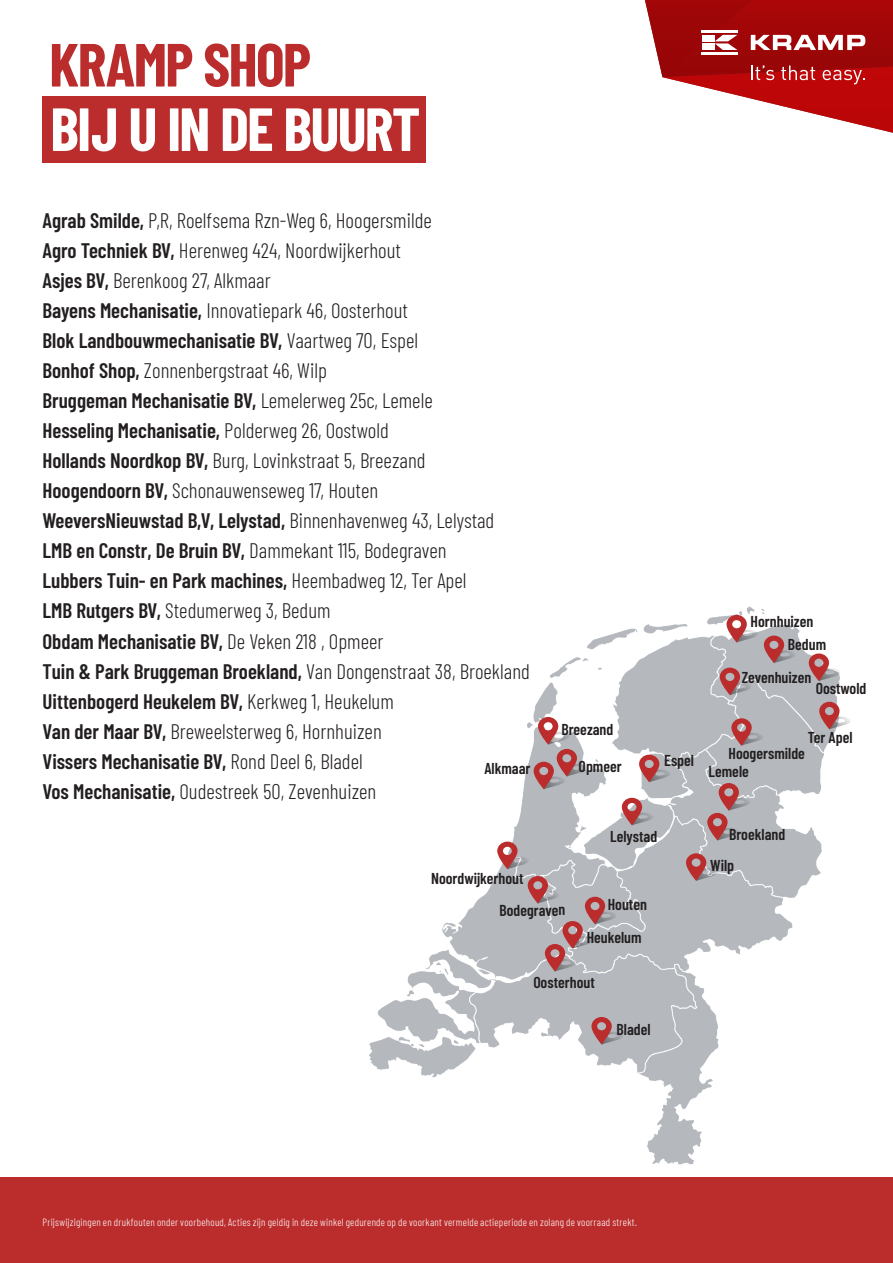
<style>
.page{position:relative;width:893px;height:1263px;background:#fff}
.page>*{position:absolute;margin:0;border:0;box-sizing:border-box;transform-origin:0 0}
.t1{font:700 60.75px "Barlow Condensed";letter-spacing:-.03em;color:#fff}
.t2{font:700 60.75px "Barlow Condensed";letter-spacing:-.03em;color:#bb2d2d}
.t3{font:300 21px/30px "Barlow Condensed";color:#231f20}
.t4{font:600 15.75px/33.2px "Barlow Condensed";color:#231f20}
.t5{font:300 10.5px "Barlow Condensed";letter-spacing:.025em;color:#fff}
.s1{font-weight:600}
</style>
<div class="page">
<div style="left:0;top:1178px;width:893px;height:85px;background:#bb2d2d"></div>
<img style="left:369px;top:606px;width:471px;height:559px">
<svg style="left:534px;top:717px;width:54px;height:72px"></svg>
<svg style="left:497px;top:841px;width:32px;height:28px"></svg>
<svg style="left:591px;top:1017px;width:32px;height:28px"></svg>
<svg style="left:686px;top:853px;width:32px;height:28px"></svg>
<svg style="left:622px;top:798px;width:31px;height:27px"></svg>
<svg style="left:726px;top:615px;width:32px;height:28px"></svg>
<svg style="left:720px;top:668px;width:31px;height:27px"></svg>
<svg style="left:639px;top:755px;width:32px;height:27px"></svg>
<svg style="left:764px;top:635px;width:31px;height:28px"></svg>
<svg style="left:809px;top:653px;width:31px;height:28px"></svg>
<svg style="left:707px;top:783px;width:43px;height:58px;background:#b49396"></svg>
<svg style="left:528px;top:876px;width:89px;height:96px;background:#b6a5a9"></svg>
<svg style="left:819px;top:702px;width:32px;height:27px"></svg>
<svg style="left:731px;top:718px;width:32px;height:28px"></svg>
<div style="left:43px;top:97px;width:383px;height:66px;background:#bb2d2d"></div>
<svg style="left:645px;top:0;width:248px;height:133px"></svg>
<h1 class="t2" style="left:49px;top:22px;width:263px">KRAMP SHOP</h1>
<h1 class="t1" style="left:50px;top:86px;width:372px">BIJ U IN DE BUURT</h1>
<p class="t3" style="left:43px;top:204px;width:489px"><span class="s1">Agrab Smilde,</span> P,R, Roelfsema Rzn-Weg 6, Hoogersmilde<br><span class="s1">Agro Techniek BV,</span> Herenweg 424, Noordwijkerhout<br><span class="s1">Asjes BV,</span> Berenkoog 27, Alkmaar<br><span class="s1">Bayens Mechanisatie,</span> Innovatiepark 46, Oosterhout<br><span class="s1">Blok Landbouwmechanisatie BV,</span> Vaartweg 70, Espel<br><span class="s1">Bonhof Shop,</span> Zonnenbergstraat 46, Wilp<br><span class="s1">Bruggeman Mechanisatie BV,</span> Lemelerweg 25c, Lemele<br><span class="s1">Hesseling Mechanisatie,</span> Polderweg 26, Oostwold<br><span class="s1">Hollands Noordkop BV,</span> Burg, Lovinkstraat 5, Breezand<br><span class="s1">Hoogendoorn BV,</span> Schonauwenseweg 17, Houten<br><span class="s1">WeeversNieuwstad B,V, Lelystad,</span> Binnenhavenweg 43, Lelystad<br><span class="s1">LMB en Constr, De Bruin BV,</span> Dammekant 115, Bodegraven<br><span class="s1">Lubbers Tuin- en Park machines,</span> Heembadweg 12, Ter Apel<br><span class="s1">LMB Rutgers BV,</span> Stedumerweg 3, Bedum<br><span class="s1">Obdam Mechanisatie BV,</span> De Veken 218 , Opmeer<br><span class="s1">Tuin &amp; Park Bruggeman Broekland,</span> Van Dongenstraat 38, Broekland <span class="s1">Uittenbogerd Heukelem BV,</span> Kerkweg 1, Heukelum<br><span class="s1">Van der Maar BV,</span> Breweelsterweg 6, Hornhuizen<br><span class="s1">Vissers Mechanisatie BV,</span> Rond Deel 6, Bladel<br><span class="s1">Vos Mechanisatie,</span> Oudestreek 50, Zevenhuizen</p>
<p class="t4" style="left:484px;top:751px;width:48px">Alkmaar</p>
<p class="t4" style="left:751px;top:604px;width:64px">Hornhuizen</p>
<p class="t4" style="left:788px;top:626px;width:40px">Bedum</p>
<p class="t4" style="left:561px;top:711px;width:53px">Breezand</p>
<p class="t4" style="left:579px;top:748px;width:45px">Opmeer</p>
<p class="t4" style="left:664px;top:743px;width:31px">Espel</p>
<p class="t4" style="left:742px;top:660px;width:71px">Zevenhuizen</p>
<p class="t4" style="left:816px;top:671px;width:52px">Oostwold</p>
<p class="t4" style="left:808px;top:720px;width:46px">Ter Apel</p>
<p class="t4" style="left:709px;top:743px;width:98px;line-height:17.9px;text-indent:20px">Hoogersmilde<br>Lemele</p>
<p class="t4" style="left:610px;top:819px;width:48px">Lelystad</p>
<p class="t4" style="left:729px;top:817px;width:58px">Broekland</p>
<p class="t4" style="left:431px;top:861px;width:94px">Noordwijkerhout</p>
<p class="t4" style="left:499px;top:893px;width:67px;rotate:-1deg">Bodegraven</p>
<p class="t4" style="left:587px;top:887px;width:62px;text-indent:21px">Houten<br>Heukelum</p>
<p class="t4" style="left:533px;top:965px;width:63px">Oosterhout</p>
<p class="t4" style="left:617px;top:1011px;width:35px">Bladel</p>
<p class="t4" style="left:710px;top:848px;width:25px">Wilp</p>
<p class="t5" style="left:43px;top:1214px;width:596px">Prijswijzigingen en drukfouten onder voorbehoud, Acties zijn geldig in deze winkel gedurende op de voorkant vermelde actieperiode en zolang de voorraad strekt.</p>
</div>
